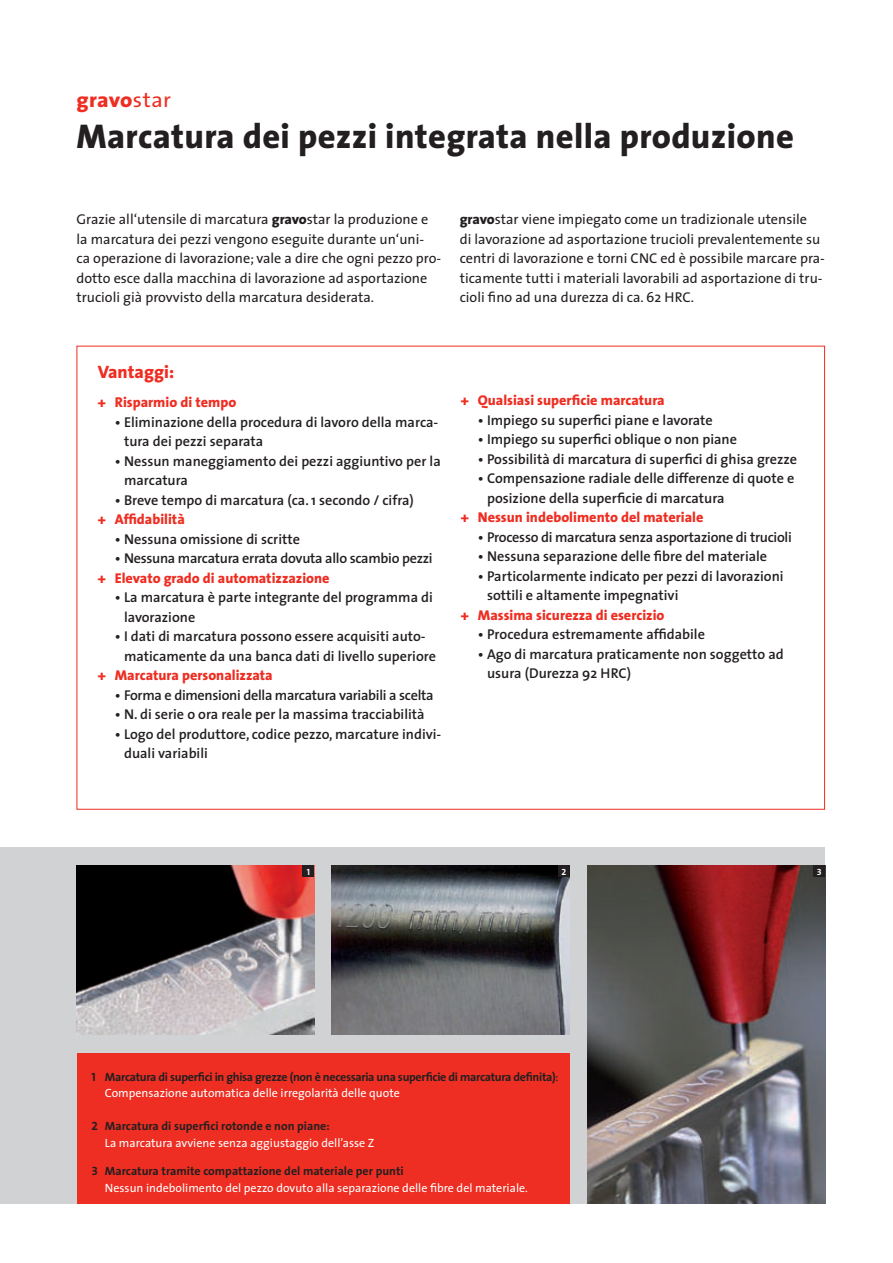
<style>
.page{position:relative;width:893px;height:1263px;background:#fff}
.page>*{position:absolute;margin:0;border:0;box-sizing:border-box;transform-origin:0 0}
.t1{font:800 34.5px "The Sans";letter-spacing:.01em;color:#231f20}
.t2{font:800 21px "The Sans";letter-spacing:.005em;color:#ee2e22;scale:1.05 1}
.t3{font:800 18px "The Sans";color:#ee2e22}
.t4{font:600 14.25px/19.5px "The Sans";color:#231f20}
.t5{font:14.25px/19.5px "The Sans";color:#231f20}
.t6{font:800 14.25px "The Sans";color:#ee2e22}
.t7{font:600 14.25px "The Sans";letter-spacing:-.02em;color:#231f20}
.t8{font:12px/16.5px "The Sans";color:#fff}
.t9{font:700 12px/16.5px "The Sans";letter-spacing:-.025em;color:#231f20}
.t10{font:9px "The Sans Bold Expert";color:#fff}
.t11{font:9px "The Sans Bold Caps";color:#fff}
.s1{font-weight:400}
.s2{font-weight:800}
.s3{font-family:"The Sans Bold Caps";font-weight:400}
.s4{font-weight:400;color:#fff}
.s5{font-family:"The Sans Bold Expert";color:#231f20}
.s6{font-weight:700;color:#231f20}
</style>
<div class="page">
<div style="left:0;top:847px;width:825px;height:356px;background:#d1d2d4"></div>
<img style="left:77px;top:866px;width:237px;height:169px">
<img style="left:588px;top:866px;width:237px;height:337px">
<img style="left:332px;top:866px;width:237px;height:169px">
<div style="left:303px;top:866px;width:11px;height:11px;background:#231f20"></div>
<div style="left:558px;top:866px;width:11px;height:11px;background:#231f20"></div>
<div style="left:814px;top:866px;width:11px;height:11px;background:#231f20"></div>
<div style="left:77px;top:1053px;width:492px;height:150px;background:#ee2e22"></div>
<h2 class="t2" style="left:77px;top:82px;width:92px">gravo<span class="s1">star</span></h2>
<h1 class="t1" style="left:77px;top:107px;width:719px">Marcatura dei pezzi integrata nella produzione</h1>
<p class="t5" style="left:77px;top:209px;width:366px">Grazie all‘utensile di marcatura <span class="s2">gravo</span>star la produzione e la marcatura dei pezzi vengono eseguite durante un‘uni&shy;ca operazione di lavorazione; vale a dire che ogni pezzo pro&shy;dotto esce dalla macchina di lavorazione ad asportazione trucioli già provvisto della marcatura desiderata.</p>
<p class="t5" style="left:460px;top:209px;width:367px"><span class="s2">gravo</span>star viene impiegato come un tradizionale utensile<br>di lavorazione ad asportazione trucioli prevalentemente su centri di lavorazione e torni CNC ed è possibile marcare pra&shy;ticamente tutti i materiali lavorabili ad asportazione di tru&shy;cioli fino ad una durezza di ca. 62 HRC.</p>
<p class="t3" style="left:98px;top:357px;width:78px">Vantaggi:</p>
<p class="t6" style="left:98px;top:390px;width:140px">+ Risparmio di tempo</p>
<p class="t4" style="left:124px;top:412px;width:316px;text-indent:-9px">• Eliminazione della procedura di lavoro della marca&shy;tura dei pezzi separata</p>
<p class="t4" style="left:124px;top:451px;width:318px;text-indent:-9px">• Nessun maneggiamento dei pezzi aggiuntivo per la marcatura</p>
<p class="t4" style="left:115px;top:490px;width:301px">• Breve tempo di marcatura (ca. 1 secondo / cifra)</p>
<p class="t6" style="left:98px;top:507px;width:89px">+ Affidabilità</p>
<p class="t4" style="left:115px;top:529px;width:187px">• Nessuna omissione di scritte</p>
<p class="t7" style="left:115px;top:546px;width:319px">• Nessuna marcatura errata dovuta allo scambio pezzi</p>
<p class="t6" style="left:98px;top:566px;width:233px">+ Elevato grado di automatizzazione</p>
<p class="t4" style="left:124px;top:587px;width:310px;text-indent:-9px">• La marcatura è parte integrante del programma di lavorazione</p>
<p class="t4" style="left:124px;top:626px;width:313px;text-indent:-9px">• I dati di marcatura possono essere acquisiti auto&shy;maticamente da una banca dati di livello superiore</p>
<p class="t6" style="left:98px;top:663px;width:176px">+ Marcatura personalizzata</p>
<p class="t7" style="left:115px;top:683px;width:320px">• Forma e dimensioni della marcatura variabili a scelta</p>
<p class="t4" style="left:115px;top:704px;width:311px">• N. di serie o ora reale per la massima tracciabilità</p>
<p class="t4" style="left:124px;top:724px;width:319px;text-indent:-9px">• Logo del produttore, codice pezzo, marcature indivi&shy;duali variabili</p>
<p class="t6" style="left:461px;top:388px;width:205px">+ Qualsiasi superficie marcatura</p>
<p class="t4" style="left:478px;top:410px;width:236px">• Impiego su superfici piane e lavorate</p>
<p class="t4" style="left:478px;top:429px;width:261px">• Impiego su superfici oblique o non piane</p>
<p class="t4" style="left:478px;top:449px;width:321px">• Possibilità di marcatura di superfici di ghisa grezze</p>
<p class="t4" style="left:487px;top:468px;width:309px;text-indent:-9px">• Compensazione radiale delle differenze di quote e posizione della superficie di marcatura</p>
<p class="t6" style="left:461px;top:505px;width:244px">+ Nessun indebolimento del materiale</p>
<p class="t7" style="left:478px;top:525px;width:315px">• Processo di marcatura senza asportazione di trucioli</p>
<p class="t4" style="left:478px;top:546px;width:291px">• Nessuna separazione delle fibre del materiale</p>
<p class="t4" style="left:487px;top:566px;width:298px;text-indent:-9px">• Particolarmente indicato per pezzi di lavorazioni sottili e altamente impegnativi</p>
<p class="t6" style="left:461px;top:603px;width:205px">+ Massima sicurezza di esercizio</p>
<p class="t4" style="left:478px;top:624px;width:229px">• Procedura estremamente affidabile</p>
<p class="t4" style="left:487px;top:644px;width:298px;text-indent:-9px">• Ago di marcatura praticamente non soggetto ad usura (Durezza 92 HRC)</p>
<p class="t11" style="left:307px;top:864px;width:5px">1</p>
<p class="t10" style="left:561px;top:864px;width:6px">2</p>
<p class="t10" style="left:817px;top:864px;width:6px">3</p>
<p class="t9" style="left:105px;top:1068px;width:455px;text-indent:-14px"><span class="s3">1</span> Marcatura di superfici in ghisa grezze (non è necessaria una superficie di marcatura definita)<span class="s1">:<br></span><span class="s4">Compensazione automatica delle irregolarità delle quote</span></p>
<p class="t8" style="left:105px;top:1118px;width:271px;text-indent:-14px"><span class="s5">2</span> <span class="s6">Marcatura di superfici rotonde e non piane:<br></span>La marcatura avviene senza aggiustaggio dell’asse Z</p>
<p class="t8" style="left:105px;top:1163px;width:425px;text-indent:-14px"><span class="s5">3</span> <span class="s6">Marcatura tramite compattazione del materiale per punti<br></span>Nessun indebolimento del pezzo dovuto alla separazione delle fibre del materiale.</p>
</div>
